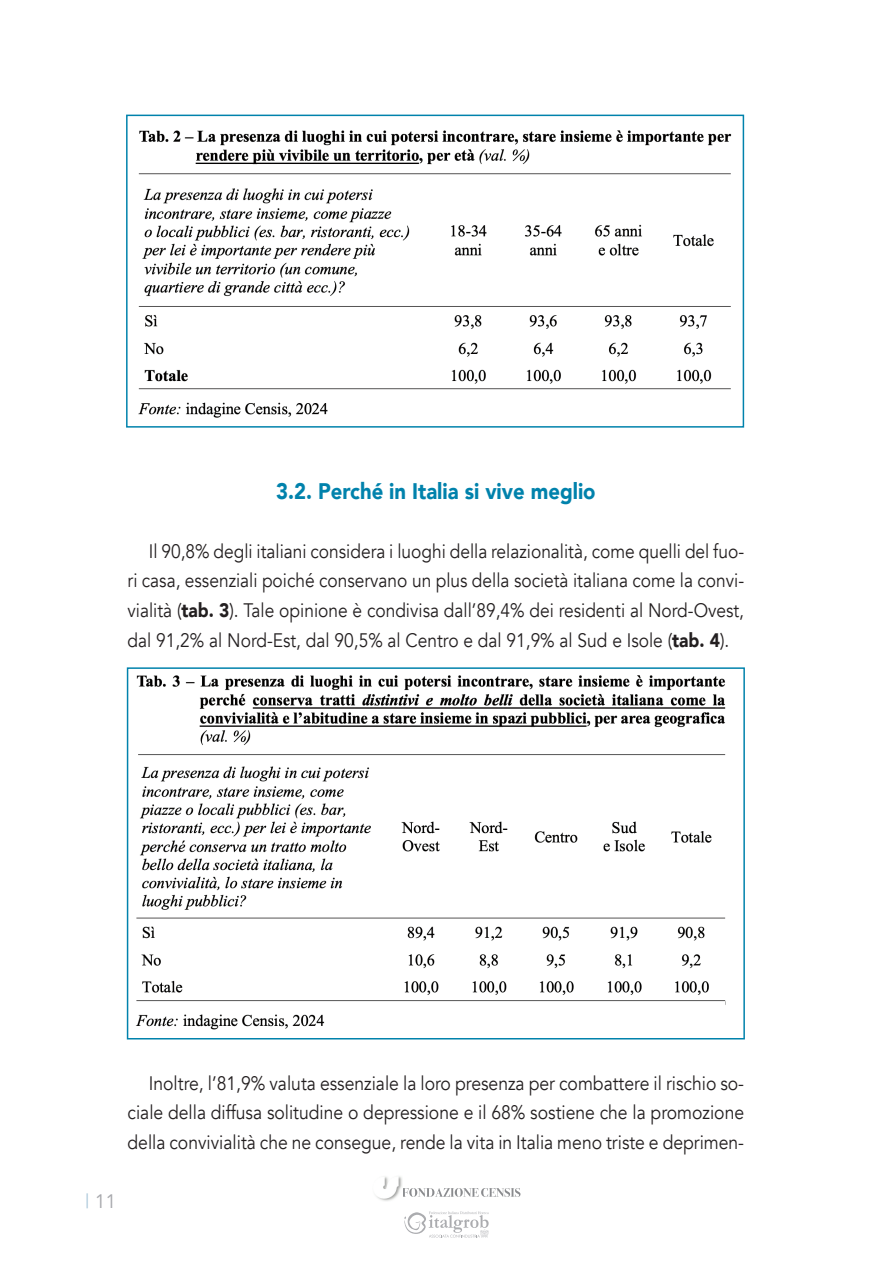
<style>
.page{position:relative;width:893px;height:1263px;background:#fff}
.page>*{position:absolute;margin:0;border:0;box-sizing:border-box;transform-origin:0 0}
.t1{font:900 22.5px "Avenir";color:#0082ac;scale:.9 1}
.t2{font:19.5px/29.5px "Avenir";color:#231f20;text-align:justify;scale:.89 1}
.t3{font:19.5px/29.5px "Avenir";color:#231f20;text-align:justify;scale:.9 1}
.t4{font:19.5px "Avenir";color:#a8a9ad}
.s1{font-weight:900}
.s2{color:#abc8db}
</style>
<div class="page">
<svg style="left:403px;top:1188px;width:117px;height:9px"></svg>
<img style="left:376px;top:1176px;width:26px;height:25px">
<svg style="left:404px;top:1211px;width:85px;height:26px"></svg>
<img style="left:138px;top:130px;width:594px;height:288px">
<div style="left:126px;top:115px;width:618px;height:313px;border:2px solid #0082ac"></div>
<img style="left:135px;top:675px;width:591px;height:355px">
<div style="left:127px;top:667px;width:618px;height:372px;border:2px solid #0082ac"></div>
<p class="t1" style="left:276px;top:472px;width:357px">3.2. Perché in Italia si vive meglio</p>
<p class="t2" style="left:128px;top:537px;width:694px;text-indent:21px">Il 90,8% degli italiani considera i luoghi della relazionalità, come quelli del fuo&shy;ri casa, essenziali poiché conservano un plus della società italiana come la convi&shy;vialità (<span class="s1">tab. 3</span>). Tale opinione è condivisa dall’89,4% dei residenti al Nord-Ovest, dal 91,2% al Nord-Est, dal 90,5% al Centro e dal 91,9% al Sud e Isole (<span class="s1">tab. 4</span>).</p>
<p class="t4" style="left:85px;top:1190px;width:33px"><span class="s2">|</span> 11</p>
<p class="t3" style="left:128px;top:1069px;width:687px;text-indent:21px">Inoltre, l’81,9% valuta essenziale la loro presenza per combattere il rischio so&shy;ciale della diffusa solitudine o depressione e il 68% sostiene che la promozione della convivialità che ne consegue, rende la vita in Italia meno triste e deprimen-</p>
</div>
